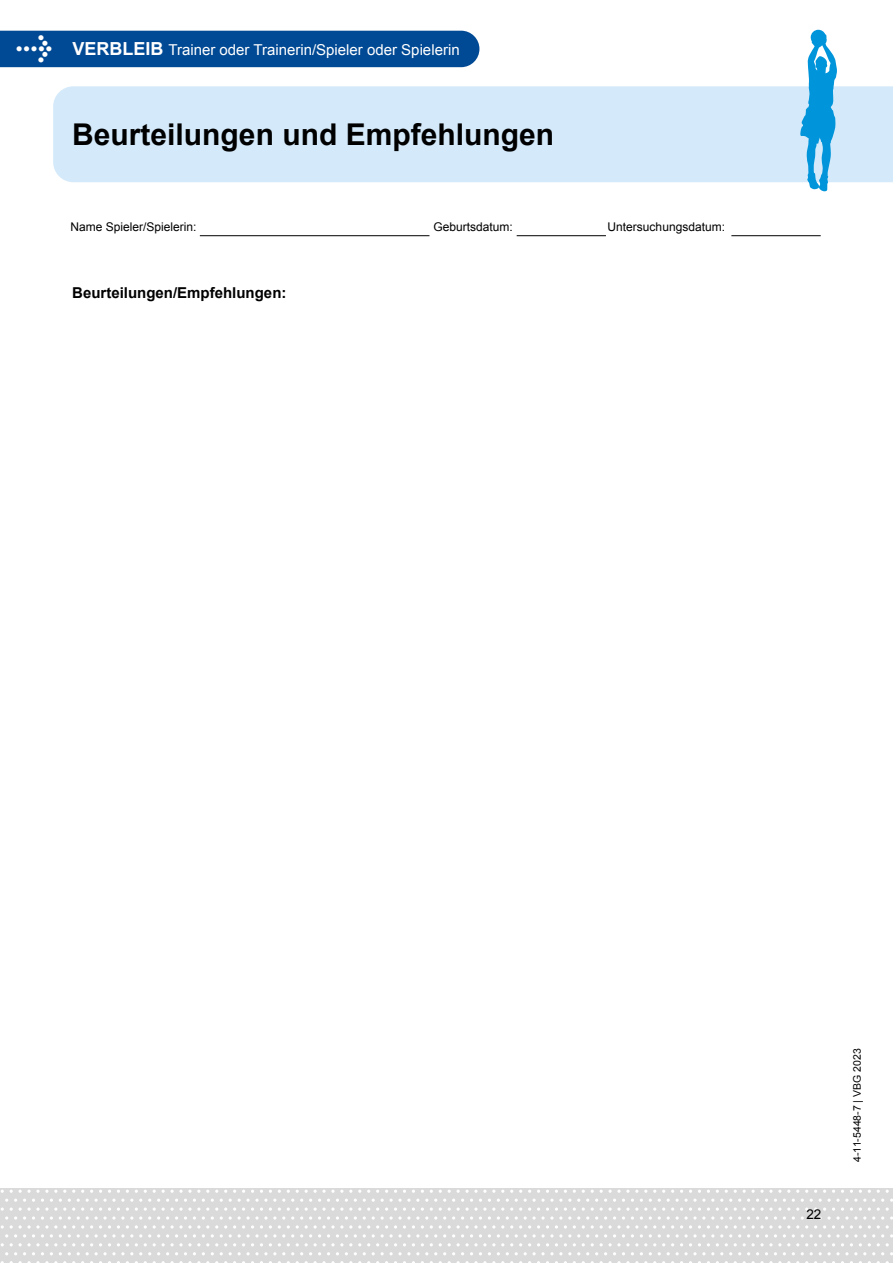
<style>
.page{position:relative;width:893px;height:1263px;background:#fff}
.page>*{position:absolute;margin:0;border:0;box-sizing:border-box;transform-origin:0 0}
.Arial_HL1{font:700 30px "Arial";color:#000}
.t1{font:15px "Arial";color:#fff}
.t2{font:700 15px "Arial";color:#000}
.t3{font:13.5px "Arial";color:#000}
.t4{font:12px "Arial";color:#000}
.t5{font:10.5px "Arial";color:#000}
.s1{font-weight:700;font-size:18px}
</style>
<div class="page">
<div style="left:0;top:1188px;width:893px;height:75px;background:#dadada"></div>
<svg style="left:238px;top:1234px;width:38px;height:3px"></svg>
<svg style="left:381px;top:1234px;width:38px;height:3px"></svg>
<svg style="left:524px;top:1234px;width:38px;height:3px"></svg>
<svg style="left:667px;top:1234px;width:38px;height:3px"></svg>
<svg style="left:810px;top:1234px;width:38px;height:3px"></svg>
<svg style="left:238px;top:1252px;width:38px;height:3px"></svg>
<svg style="left:381px;top:1252px;width:38px;height:3px"></svg>
<svg style="left:524px;top:1252px;width:38px;height:3px"></svg>
<svg style="left:667px;top:1252px;width:38px;height:3px"></svg>
<svg style="left:810px;top:1252px;width:38px;height:3px"></svg>
<svg style="left:291px;top:1189px;width:142px;height:30px"></svg>
<svg style="left:434px;top:1189px;width:142px;height:30px"></svg>
<svg style="left:577px;top:1189px;width:142px;height:30px"></svg>
<svg style="left:720px;top:1189px;width:142px;height:30px"></svg>
<svg style="left:863px;top:1189px;width:30px;height:30px"></svg>
<svg style="left:162px;top:1225px;width:38px;height:3px"></svg>
<svg style="left:305px;top:1225px;width:38px;height:3px"></svg>
<svg style="left:448px;top:1225px;width:38px;height:3px"></svg>
<svg style="left:600px;top:1225px;width:38px;height:3px"></svg>
<svg style="left:743px;top:1225px;width:38px;height:3px"></svg>
<svg style="left:162px;top:1243px;width:38px;height:3px"></svg>
<svg style="left:305px;top:1243px;width:38px;height:3px"></svg>
<svg style="left:448px;top:1243px;width:38px;height:3px"></svg>
<svg style="left:600px;top:1243px;width:38px;height:3px"></svg>
<svg style="left:743px;top:1243px;width:38px;height:3px"></svg>
<svg style="left:162px;top:1261px;width:38px;height:2px"></svg>
<svg style="left:305px;top:1261px;width:38px;height:2px"></svg>
<svg style="left:448px;top:1261px;width:38px;height:2px"></svg>
<svg style="left:600px;top:1261px;width:38px;height:2px"></svg>
<svg style="left:743px;top:1261px;width:38px;height:2px"></svg>
<svg style="left:86px;top:1234px;width:47px;height:3px"></svg>
<svg style="left:86px;top:1252px;width:47px;height:3px"></svg>
<svg style="left:1px;top:1189px;width:146px;height:30px"></svg>
<svg style="left:148px;top:1189px;width:142px;height:30px"></svg>
<svg style="left:19px;top:1225px;width:38px;height:3px"></svg>
<svg style="left:19px;top:1243px;width:38px;height:3px"></svg>
<svg style="left:19px;top:1261px;width:38px;height:2px"></svg>
<div style="left:53px;top:86px;width:840px;height:96px;background:#d4eafa"></div>
<svg style="left:800px;top:30px;width:37px;height:162px"></svg>
<hr style="left:200px;top:235px;width:229px;height:1px;background:#000">
<hr style="left:517px;top:235px;width:89px;height:1px;background:#000">
<hr style="left:731px;top:235px;width:90px;height:1px;background:#000">
<div style="left:0;top:31px;width:479px;height:36px;background:#004994"></div>
<p class="t1" style="left:72px;top:40px;width:389px"><span class="s1">VERBLEIB</span> Trainer oder Trainerin/Spieler oder Spielerin</p>
<h1 class="Arial_HL1" style="left:72px;top:115px;width:483px">Beurteilungen und Empfehlungen</h1>
<p class="t4" style="left:71px;top:219px;width:128px">Name Spieler/Spielerin:</p>
<p class="t4" style="left:434px;top:219px;width:81px">Geburtsdatum:</p>
<p class="t4" style="left:608px;top:219px;width:119px">Untersuchungsdatum:</p>
<p class="t2" style="left:72px;top:282px;width:216px">Beurteilungen/Empfehlungen:</p>
<p class="t3" style="left:806px;top:1206px;width:17px">22</p>
<p class="t5" style="left:850px;top:1162px;width:115px;rotate:-90deg">4-11-5448-7 | VBG 2023</p>
</div>
